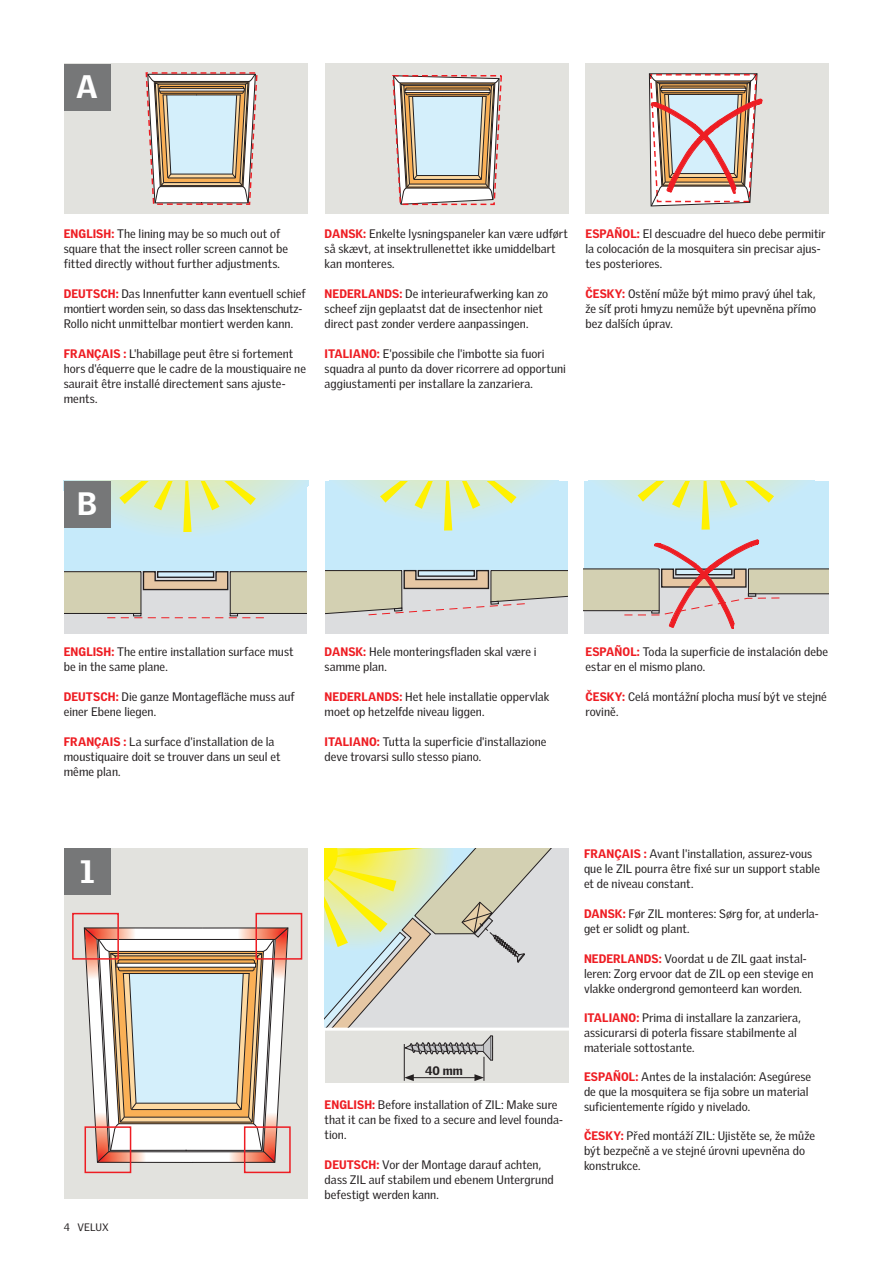
<style>
.page{position:relative;width:893px;height:1263px;background:#fff}
.page>*{position:absolute;margin:0;border:0;box-sizing:border-box;transform-origin:0 0}
.t1{font:900 31.5px "Velux Gothic";color:#fff}
.t2{font:12px/15px "Velux Gothic";letter-spacing:.005em;color:#231f20}
.t3{font:900 12px "Velux Gothic";color:#231f20}
.t4{font:10.5px "Velux Gothic";letter-spacing:.005em;color:#231f20}
.s1{font-weight:900;color:#ee1d23}
</style>
<div class="page">
<div style="left:64px;top:848px;width:244px;height:351px;background:#e2e2de"></div>
<svg style="left:84px;top:927px;width:205px;height:236px;background:#d5ccc2"></svg>
<hr style="left:123px;top:973px;width:55px;height:1px;background:#231f20">
<hr style="left:178px;top:973px;width:71px;height:1px;background:#231f20">
<div style="left:255px;top:913px;width:47px;height:46px;border:2px solid #ee1d23"></div>
<div style="left:72px;top:913px;width:47px;height:46px;border:2px solid #ee1d23"></div>
<div style="left:85px;top:1126px;width:46px;height:47px;border:2px solid #ee1d23"></div>
<div style="left:244px;top:1126px;width:47px;height:47px;border:2px solid #ee1d23"></div>
<div style="left:64px;top:481px;width:244px;height:105px;background:#c6eafa"></div>
<div style="left:64px;top:572px;width:243px;height:62px;background:#dcdddf"></div>
<svg style="left:64px;top:571px;width:243px;height:47px"></svg>
<div style="left:158px;top:572px;width:56px;height:5px;background:#d4effb"></div>
<div style="left:157px;top:571px;width:57px;height:7px;border:1px solid #231f20"></div>
<svg style="left:103px;top:481px;width:170px;height:51px"></svg>
<div style="left:64px;top:64px;width:244px;height:150px;background:#e2e2de"></div>
<svg style="left:145px;top:72px;width:113px;height:133px;background:#c8c2ba"></svg>
<hr style="left:163px;top:95px;width:34px;height:1px;background:#231f20">
<hr style="left:197px;top:95px;width:43px;height:1px;background:#231f20">
<div style="left:583px;top:481px;width:246px;height:88px;background:#c6eafa"></div>
<div style="left:584px;top:569px;width:244px;height:65px;background:#dcdddf"></div>
<svg style="left:621px;top:481px;width:170px;height:49px"></svg>
<div style="left:64px;top:64px;width:47px;height:47px;background:#767778"></div>
<div style="left:64px;top:481px;width:47px;height:46px;background:#767778"></div>
<div style="left:64px;top:848px;width:47px;height:47px;background:#767778"></div>
<div style="left:325px;top:64px;width:243px;height:150px;background:#e2e2de"></div>
<svg style="left:392px;top:75px;width:110px;height:131px;background:#c8c1b9"></svg>
<hr style="left:409px;top:96px;width:33px;height:1px;background:#231f20">
<hr style="left:442px;top:96px;width:44px;height:1px;background:#231f20">
<div style="left:585px;top:64px;width:244px;height:150px;background:#e2e2de"></div>
<svg style="left:649px;top:73px;width:114px;height:134px;background:#ccb3ac"></svg>
<div style="left:325px;top:481px;width:243px;height:90px;background:#c6eafa"></div>
<div style="left:325px;top:570px;width:243px;height:64px;background:#dcdddf"></div>
<svg style="left:325px;top:569px;width:243px;height:47px"></svg>
<div style="left:418px;top:571px;width:56px;height:5px;background:#d4effb"></div>
<div style="left:418px;top:570px;width:57px;height:7px;border:1px solid #231f20"></div>
<svg style="left:364px;top:481px;width:170px;height:49px"></svg>
<svg style="left:584px;top:539px;width:244px;height:90px"></svg>
<svg style="left:325px;top:848px;width:243px;height:179px;background:#d7d9c0"></svg>
<div style="left:325px;top:1028px;width:243px;height:55px;background:#e2e2de"></div>
<hr style="left:319px;top:1027px;width:254px;height:3px;background:#fff">
<svg style="left:403px;top:1035px;width:90px;height:46px"></svg>
<h1 class="t1" style="left:76px;top:69px;width:23px">A</h1>
<p class="t2" style="left:64px;top:226px;width:226px"><span class="s1">ENGLISH:</span> The lining may be so much out of square that the insect roller screen cannot be fitted directly without further adjustments.</p>
<p class="t2" style="left:64px;top:286px;width:243px"><span class="s1">DEUTSCH:</span> Das Innenfutter kann eventuell schief montiert worden sein, so dass das Insektenschutz-<br>Rollo nicht unmittelbar montiert werden kann.</p>
<p class="t2" style="left:64px;top:346px;width:244px"><span class="s1">FRANÇAIS :</span> L'habillage peut être si fortement hors d'équerre que le cadre de la moustiquaire ne saurait être installé directement sans ajuste&shy;ments.</p>
<p class="t2" style="left:325px;top:226px;width:245px"><span class="s1">DANSK:</span> Enkelte lysningspaneler kan være udført så skævt, at insektrullenettet ikke umiddelbart kan monteres.</p>
<p class="t2" style="left:325px;top:286px;width:225px"><span class="s1">NEDERLANDS:</span> De interieurafwerking kan zo scheef zijn geplaatst dat de insectenhor niet direct past zonder verdere aanpassingen.</p>
<p class="t2" style="left:325px;top:346px;width:243px"><span class="s1">ITALIANO:</span> E'possibile che l'imbotte sia fuori squadra al punto da dover ricorrere ad opportuni aggiustamenti per installare la zanzariera.</p>
<p class="t2" style="left:585px;top:226px;width:242px"><span class="s1">ESPAÑOL:</span> El descuadre del hueco debe permitir la colocación de la mosquitera sin precisar ajus&shy;tes posteriores.</p>
<p class="t2" style="left:585px;top:286px;width:232px;text-align:justify"><span class="s1">ČESKY:</span> Ostění může být mimo pravý úhel tak, že síť proti hmyzu nemůže být upevněna přímo bez dalších úprav.</p>
<h1 class="t1" style="left:77px;top:486px;width:21px">B</h1>
<p class="t2" style="left:64px;top:644px;width:231px"><span class="s1">ENGLISH:</span> The entire installation surface must be in the same plane.</p>
<p class="t2" style="left:64px;top:689px;width:232px"><span class="s1">DEUTSCH:</span> Die ganze Montagefläche muss auf einer Ebene liegen.</p>
<p class="t2" style="left:64px;top:734px;width:218px"><span class="s1">FRANÇAIS :</span> La surface d'installation de la moustiquaire doit se trouver dans un seul et même plan.</p>
<h1 class="t1" style="left:80px;top:854px;width:16px">1</h1>
<p class="t4" style="left:64px;top:1221px;width:47px">4 VELUX</p>
<p class="t2" style="left:325px;top:644px;width:214px"><span class="s1">DANSK:</span> Hele monteringsfladen skal være i samme plan.</p>
<p class="t2" style="left:325px;top:689px;width:226px"><span class="s1">NEDERLANDS:</span> Het hele installatie oppervlak moet op hetzelfde niveau liggen.</p>
<p class="t2" style="left:325px;top:734px;width:223px"><span class="s1">ITALIANO:</span> Tutta la superficie d'installazione deve trovarsi sullo stesso piano.</p>
<p class="t2" style="left:585px;top:644px;width:244px"><span class="s1">ESPAÑOL:</span> Toda la superficie de instalación debe estar en el mismo plano.</p>
<p class="t2" style="left:585px;top:689px;width:243px"><span class="s1">ČESKY:</span> Celá montážní plocha musí být ve stejné rovině.</p>
<p class="t3" style="left:425px;top:1063px;width:39px">40 mm</p>
<p class="t2" style="left:325px;top:1097px;width:240px"><span class="s1">ENGLISH:</span> Before installation of ZIL: Make sure that it can be fixed to a secure and level founda&shy;tion.</p>
<p class="t2" style="left:325px;top:1157px;width:231px"><span class="s1">DEUTSCH:</span> Vor der Montage darauf achten, dass ZIL auf stabilem und ebenem Untergrund befestigt werden kann.</p>
<p class="t2" style="left:584px;top:846px;width:238px"><span class="s1">FRANÇAIS :</span> Avant l'installation, assurez-vous que le ZIL pourra être fixé sur un support stable et de niveau constant.</p>
<p class="t2" style="left:584px;top:906px;width:236px"><span class="s1">DANSK:</span> Før ZIL monteres: Sørg for, at underla&shy;get er solidt og plant.</p>
<p class="t2" style="left:584px;top:951px;width:231px"><span class="s1">NEDERLANDS:</span> Voordat u de ZIL gaat instal&shy;leren: Zorg ervoor dat de ZIL op een stevige en vlakke ondergrond gemonteerd kan worden.</p>
<p class="t2" style="left:584px;top:1010px;width:218px"><span class="s1">ITALIANO:</span> Prima di installare la zanzariera, assicurarsi di poterla fissare stabilmente al materiale sottostante.</p>
<p class="t2" style="left:584px;top:1069px;width:229px"><span class="s1">ESPAÑOL:</span> Antes de la instalación: Asegúrese de que la mosquitera se fija sobre un material suficientemente rígido y nivelado.</p>
<p class="t2" style="left:584px;top:1128px;width:233px"><span class="s1">ČESKY:</span> Před montáží ZIL: Ujistěte se, že může být bezpečně a ve stejné úrovni upevněna do konstrukce.</p>
</div>
